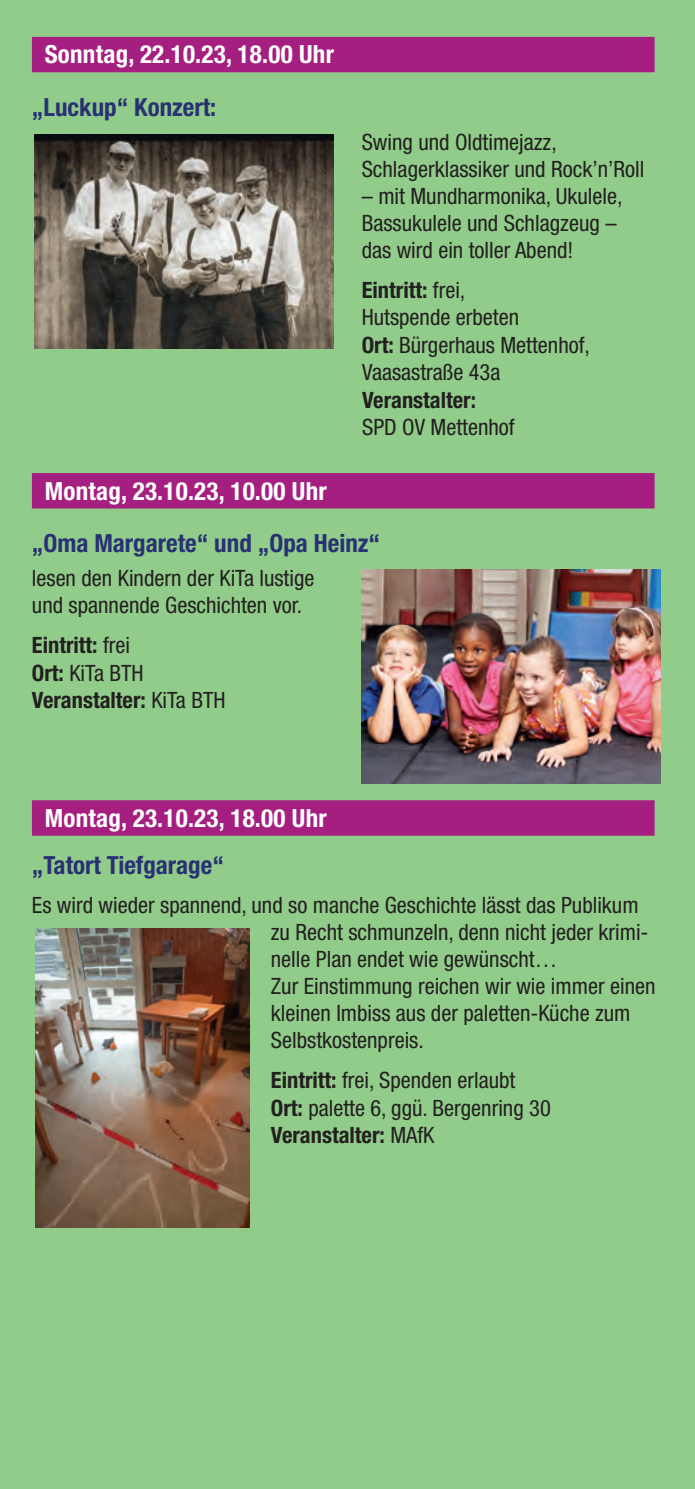
<style>
.page{position:relative;width:695px;height:1489px;background:#fff}
.page>*{position:absolute;margin:0;border:0;box-sizing:border-box;transform-origin:0 0}
.Überschrift_Balken{font:700 condensed 25px "Helvetica Neue LT Pro";letter-spacing:.01em;color:#fff}
.Titel{font:700 condensed 25px "Helvetica Neue LT Pro";color:#293174}
.Fließtext{font:condensed 22.5px/27px "Helvetica Neue LT Pro";color:#231f20}
.Fließtext-2{font:700 condensed 22.5px "Helvetica Neue LT Pro";color:#231f20}
.s1{font-weight:400}
.s2{font-weight:700}
</style>
<div class="page">
<div style="left:0;top:0;width:694px;height:1488px;background:#91cc8a"></div>
<div style="left:32px;top:37px;width:622px;height:35px;background:#a51f80"></div>
<div style="left:32px;top:473px;width:622px;height:35px;background:#a51f80"></div>
<div style="left:32px;top:800px;width:622px;height:35px;background:#a51f80"></div>
<img style="left:35px;top:928px;width:214px;height:299px">
<img style="left:34px;top:135px;width:299px;height:214px">
<img style="left:361px;top:569px;width:299px;height:214px">
<p class="Überschrift_Balken" style="left:45px;top:39px;width:291px">Sonntag, 22.10.23, 18.00 Uhr</p>
<p class="Titel" style="left:32px;top:92px;width:186px">„Luckup“ Konzert:</p>
<p class="Fließtext" style="left:361px;top:129px;width:196px">Swing und Oldtimejazz,</p>
<p class="Fließtext" style="left:361px;top:156px;width:284px">Schlagerklassiker und Rock’n’Roll</p>
<p class="Fließtext" style="left:361px;top:183px;width:262px">– mit Mundharmonika, Ukulele,<br>Bassukulele und Schlagzeug –</p>
<p class="Fließtext" style="left:361px;top:237px;width:213px">das wird ein toller Abend!</p>
<p class="Fließtext-2" style="left:361px;top:277px;width:105px">Eintritt: <span class="s1">frei,</span></p>
<p class="Fließtext" style="left:361px;top:304px;width:159px">Hutspende erbeten</p>
<p class="Fließtext" style="left:361px;top:331px;width:230px"><span class="s2">Ort:</span> Bürgerhaus Mettenhof,<br>Vaasastraße 43a</p>
<p class="Fließtext-2" style="left:362px;top:386px;width:115px">Veranstalter:</p>
<p class="Fließtext" style="left:362px;top:413px;width:154px">SPD OV Mettenhof</p>
<p class="Überschrift_Balken" style="left:45px;top:475px;width:283px">Montag, 23.10.23, 10.00 Uhr</p>
<p class="Titel" style="left:32px;top:527px;width:349px">„Oma Margarete“ und „Opa Heinz“</p>
<p class="Fließtext" style="left:32px;top:564px;width:284px">lesen den Kindern der KiTa lustige und spannende Geschichten vor.</p>
<p class="Fließtext-2" style="left:32px;top:631px;width:100px">Eintritt: <span class="s1">frei</span></p>
<p class="Fließtext" style="left:32px;top:659px;width:113px"><span class="s2">Ort:</span> KiTa BTH</p>
<p class="Fließtext-2" style="left:32px;top:686px;width:195px">Veranstalter: <span class="s1">KiTa BTH</span></p>
<p class="Überschrift_Balken" style="left:45px;top:802px;width:283px">Montag, 23.10.23, 18.00 Uhr</p>
<p class="Titel" style="left:32px;top:849px;width:193px">„Tatort Tiefgarage“</p>
<p class="Fließtext" style="left:271px;top:891px;width:379px;text-indent:-239px">Es wird wieder spannend, und so manche Geschichte lässt das Publikum zu Recht schmunzeln, denn nicht jeder krimi&shy;nelle Plan endet wie gewünscht…</p>
<p class="Fließtext" style="left:271px;top:972px;width:386px">Zur Einstimmung reichen wir wie immer einen kleinen Imbiss aus der paletten-Küche zum<br>Selbstkostenpreis.</p>
<p class="Fließtext" style="left:271px;top:1066px;width:246px"><span class="s2">Eintritt:</span> frei, Spenden erlaubt</p>
<p class="Fließtext" style="left:271px;top:1094px;width:281px"><span class="s2">Ort:</span> palette 6, ggü. Bergenring 30</p>
<p class="Fließtext-2" style="left:271px;top:1121px;width:165px">Veranstalter: <span class="s1">MAfK</span></p>
</div>
